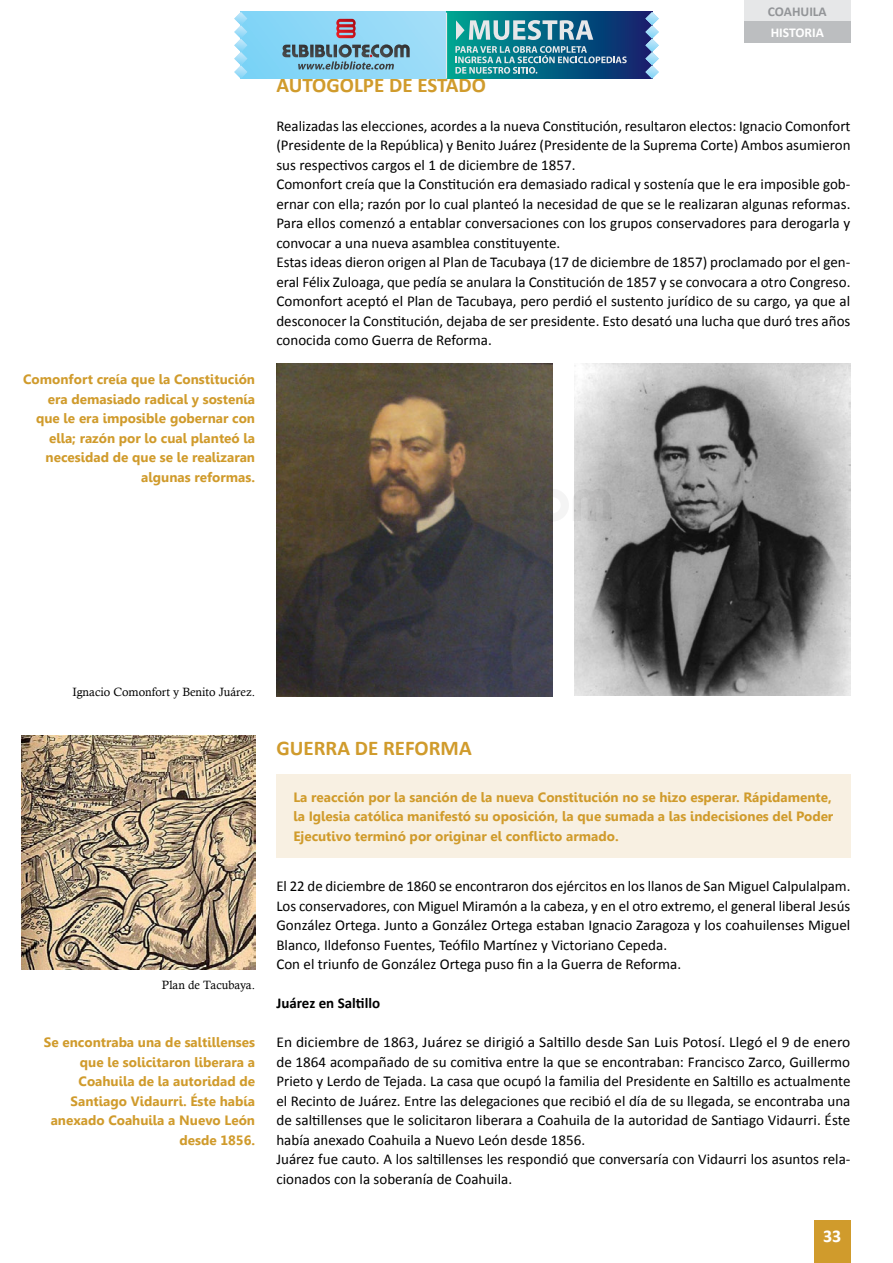
<style>
.page{position:relative;width:893px;height:1263px;background:#fff}
.page>*{position:absolute;margin:0;border:0;box-sizing:border-box;transform-origin:0 0}
.t1{font:700 21px "Calibri";color:#d09b2c}
.t2{font:700 18px "Calibri";color:#fff}
.t3{font:15px/19.5px "Calibri";color:#000}
.t4{font:700 15px "Calibri";color:#000}
.t5{font:700 13.5px/19.5px "Gisha";color:#d09b2c;text-align:right}
.t6{font:700 13.5px "Calibri";color:#939598}
.t7{font:700 13.5px "Calibri";color:#fff}
.t8{font:12px "Calisto";color:#000}
</style>
<div class="page">
<div style="left:814px;top:1220px;width:36px;height:43px;background:#d09b2c"></div>
<div style="left:744px;top:0;width:106px;height:21px;background:#e6e7e8"></div>
<div style="left:744px;top:21px;width:106px;height:22px;background:#bcbec0"></div>
<div style="left:276px;top:774px;width:574px;height:83px;background:#f8f0e2"></div>
<img style="left:574px;top:364px;width:276px;height:331px">
<img style="left:276px;top:364px;width:277px;height:332px">
<img style="left:21px;top:735px;width:234px;height:234px">
<svg style="left:248px;top:12px;width:198px;height:67px;background:#8fd8f7"></svg>
<svg style="left:288px;top:489px;width:73px;height:32px;background:#4f422d"></svg>
<div style="left:362px;top:489px;width:8px;height:32px;background:#473e2e"></div>
<svg style="left:375px;top:489px;width:41px;height:32px"></svg>
<svg style="left:420px;top:489px;width:8px;height:32px"></svg>
<svg style="left:432px;top:489px;width:179px;height:33px;background:#7e7a74"></svg>
<div style="left:446px;top:12px;width:206px;height:67px;background:linear-gradient(to right,#00a694,#0c1f6e)"></div>
<svg style="left:234px;top:12px;width:14px;height:67px"></svg>
<svg style="left:645px;top:12px;width:14px;height:67px"></svg>
<svg style="left:336px;top:19px;width:20px;height:19px"></svg>
<svg style="left:281px;top:44px;width:129px;height:26px;background:#6e9bae"></svg>
<svg style="left:455px;top:46px;width:172px;height:28px;background:#3d859c"></svg>
<svg style="left:456px;top:20px;width:137px;height:20px;background:#70aab6"></svg>
<hr style="left:446px;top:13px;width:1px;height:66px;background:#e6e7e9">
<p class="t5" style="left:23px;top:370px;width:233px">Comonfort creía que la Constitución era demasiado radical y sostenía que le era imposible gobernar con ella; razón por lo cual planteó la necesidad de que se le realizaran algunas reformas.</p>
<p class="t6" style="left:768px;top:3px;width:61px">COAHUILA</p>
<p class="t7" style="left:771px;top:24px;width:55px">HISTORIA</p>
<h1 class="t1" style="left:276px;top:71px;width:211px">AUTOGOLPE DE ESTADO</h1>
<p class="t3" style="left:276px;top:116px;width:576px">Realizadas las elecciones, acordes a la nueva Constitución, resultaron electos: Ignacio Comonfort (Presidente de la República) y Benito Juárez (Presidente de la Suprema Corte) Ambos asumieron sus respectivos cargos el 1 de diciembre de 1857.<br>Comonfort creía que la Constitución era demasiado radical y sostenía que le era imposible gob&shy;ernar con ella; razón por lo cual planteó la necesidad de que se le realizaran algunas reformas.<br>Para ellos comenzó a entablar conversaciones con los grupos conservadores para derogarla y convocar a una nueva asamblea constituyente.<br>Estas ideas dieron origen al Plan de Tacubaya (17 de diciembre de 1857) proclamado por el gen&shy;eral Félix Zuloaga, que pedía se anulara la Constitución de 1857 y se convocara a otro Congreso.<br>Comonfort aceptó el Plan de Tacubaya, pero perdió el sustento jurídico de su cargo, ya que al desconocer la Constitución, dejaba de ser presidente. Esto desató una lucha que duró tres años conocida como Guerra de Reforma.</p>
<p class="t8" style="left:72px;top:685px;width:184px">Ignacio Comonfort y Benito Juárez.</p>
<p class="t8" style="left:162px;top:978px;width:95px">Plan de Tacubaya.</p>
<p class="t5" style="left:44px;top:1033px;width:213px">Se encontraba una de saltillenses que le solicitaron liberara a<br>Coahuila de la autoridad de<br>Santiago Vidaurri. Éste había anexado Coahuila a Nuevo León desde 1856.</p>
<h1 class="t1" style="left:276px;top:734px;width:197px">GUERRA DE REFORMA</h1>
<p class="t5" style="left:293px;top:787px;width:541px;text-align:justify">La reacción por la sanción de la nueva Constitución no se hizo esperar. Rápidamente, la Iglesia católica manifestó su oposición, la que sumada a las indecisiones del Poder Ejecutivo terminó por originar el conflicto armado.</p>
<p class="t3" style="left:276px;top:877px;width:576px">El 22 de diciembre de 1860 se encontraron dos ejércitos en los llanos de San Miguel Calpulalpam.<br>Los conservadores, con Miguel Miramón a la cabeza, y en el otro extremo, el general liberal Jesús González Ortega. Junto a González Ortega estaban Ignacio Zaragoza y los coahuilenses Miguel Blanco, Ildefonso Fuentes, Teófilo Martínez y Victoriano Cepeda.<br>Con el triunfo de González Ortega puso fin a la Guerra de Reforma.</p>
<p class="t4" style="left:276px;top:994px;width:105px">Juárez en Saltillo</p>
<p class="t3" style="left:276px;top:1033px;width:576px">En diciembre de 1863, Juárez se dirigió a Saltillo desde San Luis Potosí. Llegó el 9 de enero de 1864 acompañado de su comitiva entre la que se encontraban: Francisco Zarco, Guillermo Prieto y Lerdo de Tejada. La casa que ocupó la familia del Presidente en Saltillo es actualmente el Recinto de Juárez. Entre las delegaciones que recibió el día de su llegada, se encontraba una de saltillenses que le solicitaron liberara a Coahuila de la autoridad de Santiago Vidaurri. Éste había anexado Coahuila a Nuevo León desde 1856.<br>Juárez fue cauto. A los saltillenses les respondió que conversaría con Vidaurri los asuntos rela&shy;cionados con la soberanía de Coahuila.</p>
<p class="t2" style="left:823px;top:1225px;width:20px">33</p>
</div>
